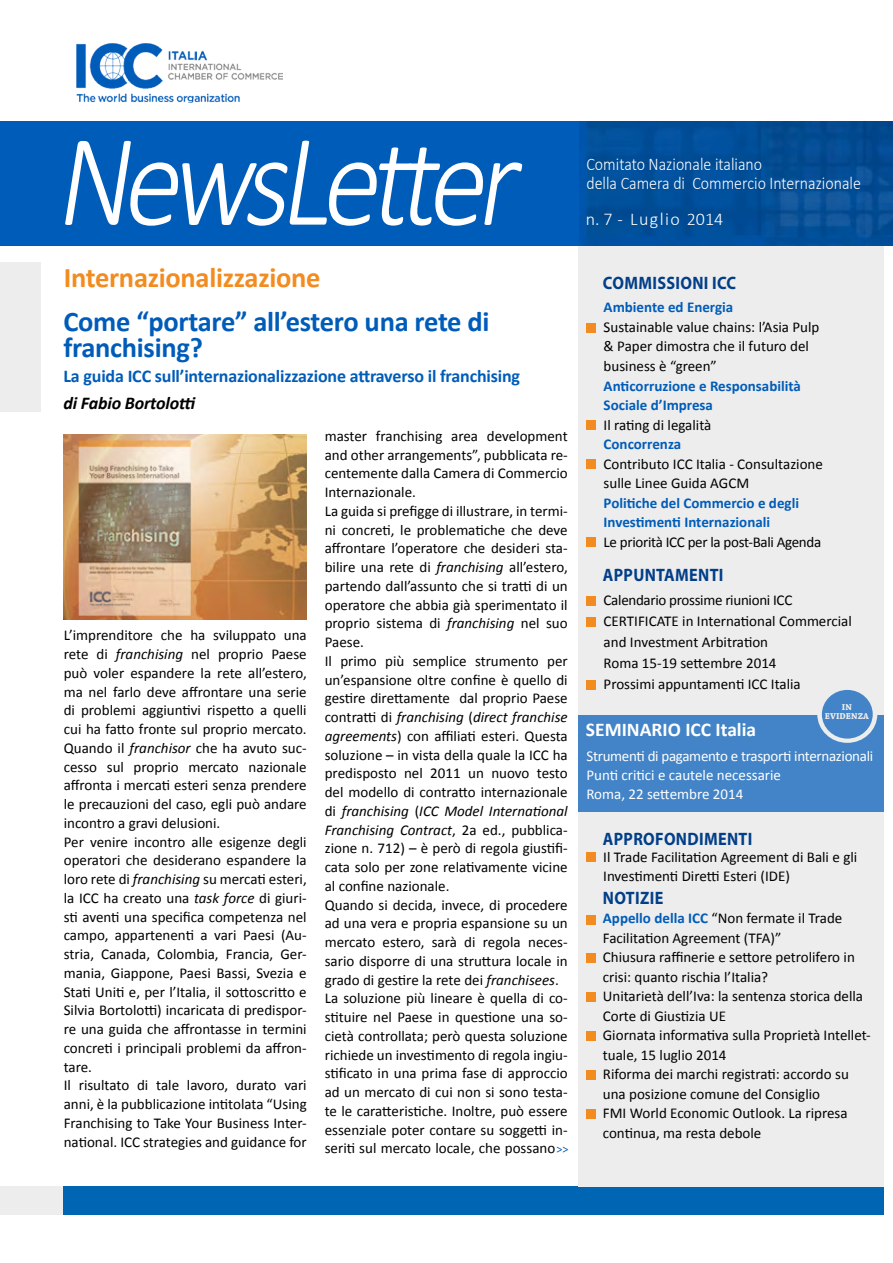
<style>
.page{position:relative;width:893px;height:1263px;background:#fff}
.page>*{position:absolute;margin:0;border:0;box-sizing:border-box;transform-origin:0 0}
.t1{font:italic 300 132.3px "Calibri";color:#fff;scale:.88 1}
.t2{font:700 28.5px/25.5px "Calibri";letter-spacing:-.01em;color:#005cb9}
.t3{font:700 28.5px "Calibri";letter-spacing:-.01em;color:#f28c20}
.t4{font:700 19.5px "Calibri";color:#fff}
.t5{font:700 18px "Calibri";letter-spacing:-.01em;color:#005cb9}
.t6{font:700 18px "Myriad Pro";letter-spacing:.02em;color:#023f88;scale:.9 1}
.t7{font:italic 700 18px "Calibri";letter-spacing:-.01em;color:#000}
.t8{font:300 18px "Calibri";letter-spacing:.08em;color:#fff}
.t9{font:300 17.85px "Calibri";color:#fff;scale:.89 1}
.t10{font:15px/18.8px "Calibri";color:#000}
.t11{font:700 15px/19.5px "Calibri";color:#005cb9}
.t12{font:15px/18.8px "Calibri";letter-spacing:-.02em;color:#fff}
.t13{font:15px "Calibri";letter-spacing:-.02em;color:#000}
.t14{font:12px "Calibri";color:#005cb9}
.t15{font:700 9px/9px "Chaparral Pro";color:#ededed;text-align:center}
.s1{font-style:italic}
.s2{font-weight:700;color:#005cb9}
</style>
<div class="page">
<div style="left:0;top:1187px;width:64px;height:28px;background:#ededed"></div>
<div style="left:64px;top:1187px;width:820px;height:28px;background:#0066b3"></div>
<div style="left:579px;top:246px;width:305px;height:941px;background:#ededed"></div>
<div style="left:579px;top:715px;width:305px;height:97px;background:#4284c7"></div>
<img style="left:579px;top:121px;width:314px;height:125px">
<div style="left:0;top:88px;width:579px;height:158px;background:#005cb9"></div>
<div style="left:0;top:0;width:893px;height:120px;background:#fff"></div>
<div style="left:586px;top:323px;width:9px;height:9px;background:#f28c20"></div>
<div style="left:586px;top:420px;width:9px;height:9px;background:#f28c20"></div>
<div style="left:819px;top:687px;width:57px;height:54px;background:#ededed;border-radius:50%"></div>
<div style="left:817px;top:686px;width:60px;height:57px;border:3px solid #ededed;border-radius:50%"></div>
<div style="left:822px;top:690px;width:51px;height:49px;background:#4284c7;border-radius:50%"></div>
<div style="left:586px;top:915px;width:9px;height:9px;background:#f28c20"></div>
<div style="left:586px;top:852px;width:9px;height:9px;background:#f28c20"></div>
<div style="left:586px;top:953px;width:9px;height:9px;background:#f28c20"></div>
<img style="left:77px;top:43px;width:205px;height:59px">
<div style="left:586px;top:459px;width:9px;height:9px;background:#f28c20"></div>
<div style="left:586px;top:992px;width:9px;height:9px;background:#f28c20"></div>
<div style="left:586px;top:1031px;width:9px;height:9px;background:#f28c20"></div>
<div style="left:586px;top:1070px;width:9px;height:9px;background:#f28c20"></div>
<div style="left:586px;top:537px;width:9px;height:9px;background:#f28c20"></div>
<div style="left:586px;top:596px;width:9px;height:10px;background:#f28c20"></div>
<div style="left:0;top:262px;width:40px;height:150px;background:#ededed"></div>
<img style="left:63px;top:434px;width:243px;height:186px">
<div style="left:586px;top:618px;width:9px;height:9px;background:#f28c20"></div>
<div style="left:586px;top:680px;width:9px;height:9px;background:#f28c20"></div>
<div style="left:586px;top:1109px;width:9px;height:9px;background:#f28c20"></div>
<h1 class="t1" style="left:54px;top:99px;width:554px">NewsLetter</h1>
<h2 class="t3" style="left:64px;top:259px;width:258px">Internazionalizzazione</h2>
<h2 class="t2" style="left:63px;top:309px;width:427px">Come “portare” all’estero una rete di franchising?</h2>
<p class="t5" style="left:63px;top:364px;width:458px">La guida ICC sull’internazionalizzazione attraverso il franchising</p>
<p class="t7" style="left:63px;top:392px;width:134px">di Fabio Bortolotti</p>
<p class="t10" style="left:64px;top:626px;width:244px">L’imprenditore che ha sviluppato una rete di <span class="s1">franchising</span> nel proprio Paese può voler espandere la rete all’estero, ma nel farlo deve affrontare una serie di problemi aggiuntivi rispetto a quelli cui ha fatto fronte sul proprio mercato.<br>Quando il <span class="s1">franchisor</span> che ha avuto suc&shy;cesso sul proprio mercato nazionale affronta i mercati esteri senza prendere le precauzioni del caso, egli può andare incontro a gravi delusioni.<br>Per venire incontro alle esigenze degli operatori che desiderano espandere la loro rete di <span class="s1">franchising</span> su mercati esteri, la ICC ha creato una <span class="s1">task force</span> di giuri&shy;sti aventi una specifica competenza nel campo, appartenenti a vari Paesi (Au&shy;stria, Canada, Colombia, Francia, Ger&shy;mania, Giappone, Paesi Bassi, Svezia e Stati Uniti e, per l’Italia, il sottoscritto e Silvia Bortolotti) incaricata di predispor&shy;re una guida che affrontasse in termini concreti i principali problemi da affron&shy;tare.<br>Il risultato di tale lavoro, durato vari anni, è la pubblicazione intitolata “Using Franchising to Take Your Business Inter&shy;national. ICC strategies and guidance for</p>
<p class="t10" style="left:325px;top:426px;width:244px">master franchising area development and other arrangements”, pubblicata re&shy;centemente dalla Camera di Commercio Internazionale.<br>La guida si prefigge di illustrare, in termi&shy;ni concreti, le problematiche che deve affrontare l’operatore che desideri sta&shy;bilire una rete di <span class="s1">franchising</span> all’estero, partendo dall’assunto che si tratti di un operatore che abbia già sperimentato il proprio sistema di <span class="s1">franchising</span> nel suo Paese.<br>Il primo più semplice strumento per un’espansione oltre confine è quello di gestire direttamente dal proprio Paese contratti di <span class="s1">franchising</span> (<span class="s1">direct franchise agreements</span>) con affiliati esteri. Questa soluzione – in vista della quale la ICC ha predisposto nel 2011 un nuovo testo del modello di contratto internazionale di <span class="s1">franchising</span> (<span class="s1">ICC Model International Franchising Contract</span>, 2a ed., pubblica&shy;zione n. 712) – è però di regola giustifi&shy;cata solo per zone relativamente vicine al confine nazionale.<br>Quando si decida, invece, di procedere ad una vera e propria espansione su un mercato estero, sarà di regola neces&shy;sario disporre di una struttura locale in grado di gestire la rete dei <span class="s1">franchisees</span>.<br>La soluzione più lineare è quella di co&shy;stituire nel Paese in questione una so&shy;cietà controllata; però questa soluzione richiede un investimento di regola ingiu&shy;stificato in una prima fase di approccio ad un mercato di cui non si sono testa&shy;te le caratteristiche. Inoltre, può essere essenziale poter contare su soggetti in&shy;seriti sul mercato locale, che possano</p>
<p class="t14" style="left:556px;top:1141px;width:13px">&gt;&gt;</p>
<p class="t9" style="left:586px;top:153px;width:199px">Comitato Nazionale italiano</p>
<p class="t9" style="left:586px;top:172px;width:310px">della Camera di Commercio Internazionale</p>
<p class="t8" style="left:586px;top:207px;width:139px">n. 7 - Luglio 2014</p>
<p class="t6" style="left:603px;top:271px;width:150px">COMMISSIONI ICC</p>
<p class="t11" style="left:604px;top:298px;width:131px">Ambiente ed Energia</p>
<p class="t10" style="left:604px;top:317px;width:217px;line-height:19.5px">Sustainable value chains: l’Asia Pulp &amp; Paper dimostra che il futuro del business è “green”</p>
<p class="t11" style="left:604px;top:376px;width:199px">Anticorruzione e Responsabilità<br>Sociale d’Impresa</p>
<p class="t10" style="left:604px;top:415px;width:109px">Il rating di legalità</p>
<p class="t11" style="left:604px;top:434px;width:79px">Concorrenza</p>
<p class="t10" style="left:604px;top:454px;width:221px;line-height:19.5px">Contributo ICC Italia - Consultazione sulle Linee Guida AGCM</p>
<p class="t11" style="left:604px;top:493px;width:197px">Politiche del Commercio e degli<br>Investimenti Internazionali</p>
<p class="t13" style="left:604px;top:532px;width:219px">Le priorità ICC per la post-Bali Agenda</p>
<p class="t6" style="left:603px;top:563px;width:136px">APPUNTAMENTI</p>
<p class="t10" style="left:604px;top:590px;width:250px;line-height:21px">Calendario prossime riunioni ICC CERTIFICATE in International Commercial and Investment Arbitration<br>Roma 15-19 settembre 2014<br>Prossimi appuntamenti ICC Italia</p>
<h3 class="t4" style="left:586px;top:717px;width:172px">SEMINARIO ICC Italia</h3>
<p class="t15" style="left:825px;top:703px;width:45px">IN<br>EVIDENZA</p>
<p class="t12" style="left:586px;top:747px;width:288px">Strumenti di pagamento e trasporti internazionali<br>Punti critici e cautele necessarie<br>Roma, 22 settembre 2014</p>
<p class="t6" style="left:603px;top:828px;width:167px">APPROFONDIMENTI</p>
<p class="t10" style="left:603px;top:847px;width:256px;line-height:19.5px">Il Trade Facilitation Agreement di Bali e gli<br>Investimenti Diretti Esteri (IDE)</p>
<p class="t6" style="left:603px;top:886px;width:60px">NOTIZIE</p>
<p class="t10" style="left:603px;top:908px;width:270px;line-height:19.5px"><span class="s2">Appello della ICC</span> “Non fermate il Trade Facilitation Agreement (TFA)”<br>Chiusura raffinerie e settore petrolifero in crisi: quanto rischia l’Italia?<br>Unitarietà dell’Iva: la sentenza storica della Corte di Giustizia UE<br>Giornata informativa sulla Proprietà Intellet&shy;tuale, 15 luglio 2014<br>Riforma dei marchi registrati: accordo su una posizione comune del Consiglio<br>FMI World Economic Outlook. La ripresa continua, ma resta debole</p>
</div>
